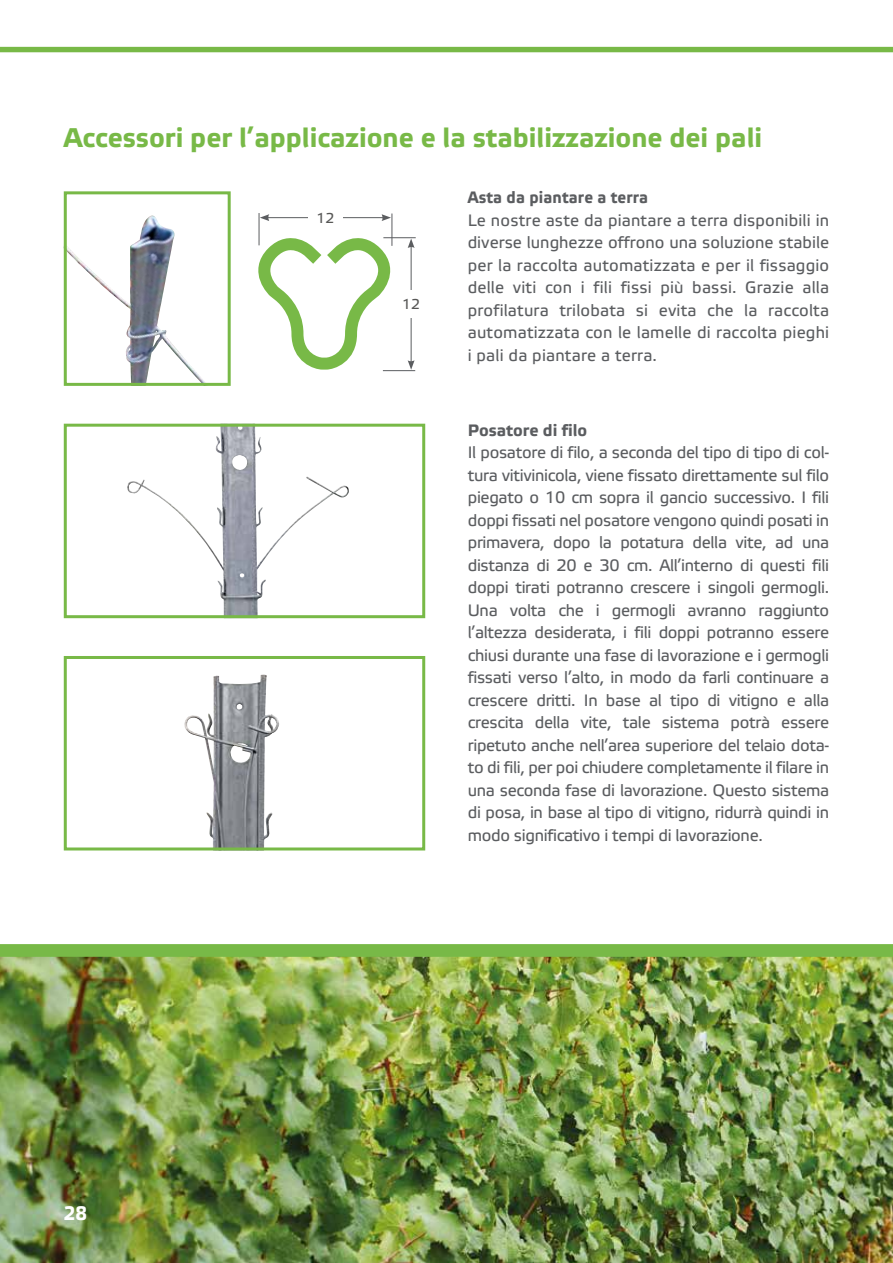
<style>
.page{position:relative;width:893px;height:1263px;background:#fff}
.page>*{position:absolute;margin:0;border:0;box-sizing:border-box;transform-origin:0 0}
.t1{font:700 27px "Etelka Text Pro";color:#78b947}
.t2{font:700 19.5px "Etelka Text Pro";color:#fff;scale:.95 1}
.t3{font:16.5px/22.5px "Etelka Text Pro";letter-spacing:-.005em;color:#5b5d60;text-align:justify}
.t4{font:700 16.5px "Etelka Text Pro";letter-spacing:.01em;color:#5b5d60;scale:.95 1}
.t5{font:700 16.5px "Etelka Text Pro";letter-spacing:.01em;color:#5b5d60}
.t6{font:14.25px "Etelka Text Pro";color:#575756}
</style>
<div class="page">
<img style="left:0;top:957px;width:893px;height:306px">
<img style="left:68px;top:216px;width:137px;height:166px">
<div style="left:64px;top:191px;width:167px;height:195px;border:3px solid #78b947"></div>
<img style="left:127px;top:428px;width:222px;height:186px">
<div style="left:64px;top:424px;width:361px;height:194px;border:3px solid #78b947"></div>
<img style="left:184px;top:675px;width:95px;height:171px">
<div style="left:64px;top:656px;width:361px;height:194px;border:3px solid #78b947"></div>
<div style="left:0;top:944px;width:893px;height:13px;background:#78b947"></div>
<hr style="left:259px;top:213px;width:1px;height:32px;background:#5b5d60">
<hr style="left:392px;top:213px;width:1px;height:33px;background:#5b5d60">
<svg style="left:258px;top:214px;width:157px;height:158px"></svg>
<hr style="left:383px;top:237px;width:33px;height:1px;background:#5b5d60">
<hr style="left:383px;top:370px;width:32px;height:1px;background:#5b5d60">
<div style="left:394px;top:290px;width:34px;height:28px;background:#fff"></div>
<div style="left:0;top:47px;width:893px;height:5px;background:#78b947"></div>
<h1 class="t1" style="left:64px;top:123px;width:700px">Accessori per l’applicazione e la stabilizzazione dei pali</h1>
<p class="t2" style="left:64px;top:1203px;width:26px">28</p>
<p class="t6" style="left:317px;top:210px;width:19px">12</p>
<p class="t6" style="left:402px;top:297px;width:19px">12</p>
<p class="t4" style="left:468px;top:188px;width:191px">Asta da piantare a terra</p>
<p class="t3" style="left:468px;top:210px;width:363px">Le nostre aste da piantare a terra disponibili in diverse lunghezze offrono una soluzione stabile per la raccolta automatizzata e per il fissaggio delle viti con i fili fissi più bassi. Grazie alla profilatura trilobata si evita che la raccolta automatizzata con le lamelle di raccolta pieghi i pali da piantare a terra.</p>
<p class="t5" style="left:468px;top:421px;width:121px">Posatore di filo</p>
<p class="t3" style="left:468px;top:442px;width:363px">Il posatore di filo, a seconda del tipo di tipo di col&shy;tura vitivinicola, viene fissato direttamente sul filo piegato o 10 cm sopra il gancio successivo. I fili doppi fissati nel posatore vengono quindi posati in primavera, dopo la potatura della vite, ad una distanza di 20 e 30 cm. All’interno di questi fili doppi tirati potranno crescere i singoli germogli.<br>Una volta che i germogli avranno raggiunto l’altezza desiderata, i fili doppi potranno essere chiusi durante una fase di lavorazione e i germogli fissati verso l’alto, in modo da farli continuare a crescere dritti. In base al tipo di vitigno e alla crescita della vite, tale sistema potrà essere ripetuto anche nell’area superiore del telaio dota&shy;to di fili, per poi chiudere completamente il filare in una seconda fase di lavorazione. Questo sistema di posa, in base al tipo di vitigno, ridurrà quindi in modo significativo i tempi di lavorazione.</p>
</div>
